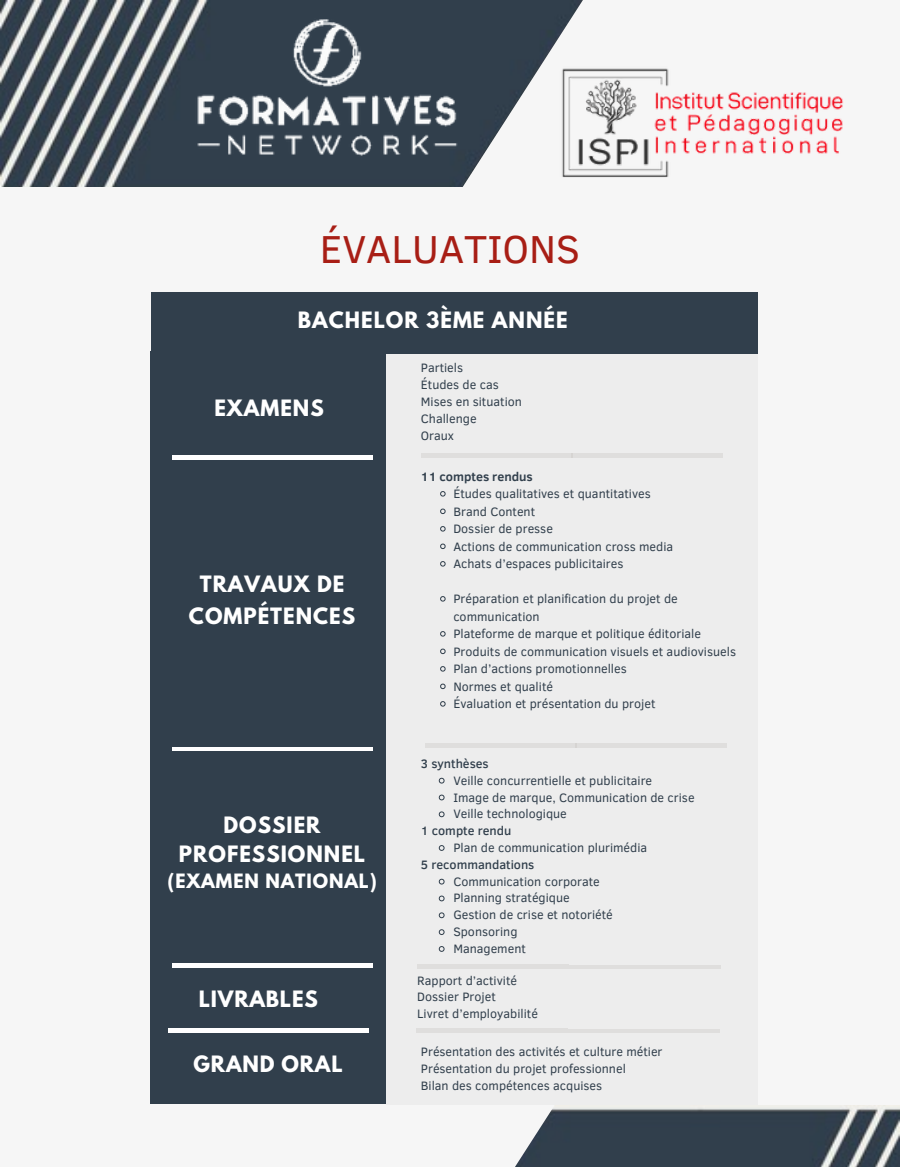
<style>
.page{position:relative;width:900px;height:1167px;background:#fff}
.page>*{position:absolute;margin:0;border:0;box-sizing:border-box;transform-origin:0 0}
.t1{font:40px "Clear Sans";color:#a81e15}
.t2{font:700 20px/32px "League Spartan";letter-spacing:.05em;color:#fff;text-align:center}
.t3{font:700 17.5px "League Spartan";letter-spacing:.05em;color:#fff}
.t4{font:12.5px/17.5px "Clear Sans";color:#313f4c}
.t5{font:500 12.5px "Clear Sans";color:#313f4c}
.t6{font:700 12.5px "Clear Sans";color:#313f4c}
</style>
<div class="page">
<img style="left:0;top:0;width:900px;height:1166px">
<div style="left:0;top:1060px;width:512px;height:106px;background:#f6f6f6"></div>
<svg style="left:483px;top:0;width:417px;height:187px;fill:#f6f6f6"></svg>
<div style="left:0;top:187px;width:900px;height:918px;background:#f6f6f6"></div>
<div style="left:151px;top:351px;width:365px;height:752px;background:#313f4c"></div>
<hr style="left:172px;top:455px;width:201px;height:4px;background:#fff">
<hr style="left:172px;top:747px;width:201px;height:3px;background:#fff">
<div style="left:151px;top:292px;width:255px;height:62px;background:#313f4c"></div>
<div style="left:351px;top:292px;width:249px;height:60px;background:#313f4c"></div>
<hr style="left:168px;top:1028px;width:201px;height:4px;background:#fff">
<div style="left:497px;top:292px;width:261px;height:64px;background:#313f4c"></div>
<div style="left:386px;top:354px;width:372px;height:750px;background:#ededed"></div>
<hr style="left:421px;top:453px;width:152px;height:4px;background:#dfdedd">
<hr style="left:571px;top:453px;width:152px;height:4px;background:#dfdedd">
<hr style="left:425px;top:744px;width:152px;height:3px;background:#c2bfba">
<hr style="left:576px;top:743px;width:151px;height:4px;background:#dfdedd">
<svg style="left:568px;top:1029px;width:152px;height:3px"></svg>
<hr style="left:416px;top:1028px;width:152px;height:4px;background:#dfdedd">
<svg style="left:440px;top:491px;width:6px;height:5px"></svg>
<svg style="left:440px;top:508px;width:6px;height:6px"></svg>
<svg style="left:440px;top:526px;width:6px;height:5px"></svg>
<svg style="left:440px;top:543px;width:6px;height:6px"></svg>
<svg style="left:440px;top:561px;width:6px;height:5px"></svg>
<svg style="left:440px;top:596px;width:6px;height:5px"></svg>
<svg style="left:440px;top:631px;width:6px;height:5px"></svg>
<svg style="left:440px;top:648px;width:6px;height:6px"></svg>
<svg style="left:440px;top:666px;width:6px;height:5px"></svg>
<svg style="left:440px;top:683px;width:6px;height:6px"></svg>
<svg style="left:440px;top:701px;width:6px;height:5px"></svg>
<svg style="left:438px;top:777px;width:7px;height:6px"></svg>
<svg style="left:438px;top:794px;width:7px;height:6px"></svg>
<svg style="left:438px;top:811px;width:7px;height:6px"></svg>
<svg style="left:438px;top:845px;width:7px;height:6px"></svg>
<svg style="left:438px;top:878px;width:7px;height:6px"></svg>
<svg style="left:438px;top:895px;width:7px;height:6px"></svg>
<svg style="left:438px;top:912px;width:7px;height:6px"></svg>
<svg style="left:438px;top:929px;width:7px;height:6px"></svg>
<svg style="left:438px;top:946px;width:7px;height:6px"></svg>
<hr style="left:569px;top:965px;width:152px;height:3px;background:#c2bfba">
<hr style="left:417px;top:964px;width:152px;height:4px;background:#dfdedd">
<hr style="left:172px;top:963px;width:201px;height:4px;background:#fff">
<img style="left:559px;top:65px;width:287px;height:116px">
<img style="left:172px;top:0;width:311px;height:187px">
<p class="t1" style="left:320px;top:220px;width:262px">ÉVALUATIONS</p>
<p class="t2" style="left:298px;top:306px;width:271px">BACHELOR 3ÈME ANNÉE</p>
<p class="t2" style="left:214px;top:394px;width:111px">EXAMENS</p>
<p class="t2" style="left:189px;top:570px;width:168px">TRAVAUX DE<br>COMPÉTENCES</p>
<p class="t2" style="left:179px;top:812px;width:188px;line-height:29px">DOSSIER<br>PROFESSIONNEL</p>
<p class="t3" style="left:168px;top:872px;width:211px">(EXAMEN NATIONAL)</p>
<p class="t2" style="left:199px;top:985px;width:120px">LIVRABLES</p>
<p class="t2" style="left:194px;top:1050px;width:151px">GRAND ORAL</p>
<p class="t4" style="left:421px;top:358px;width:44px">Partiels</p>
<p class="t4" style="left:421px;top:375px;width:79px">Études de cas</p>
<p class="t4" style="left:421px;top:392px;width:103px">Mises en situation</p>
<p class="t4" style="left:421px;top:409px;width:57px">Challenge</p>
<p class="t4" style="left:421px;top:426px;width:35px">Oraux</p>
<p class="t6" style="left:421px;top:467px;width:114px">11 comptes rendus</p>
<p class="t4" style="left:453px;top:484px;width:199px">Études qualitatives et quantitatives</p>
<p class="t4" style="left:453px;top:502px;width:83px">Brand Content</p>
<p class="t4" style="left:453px;top:519px;width:101px">Dossier de presse</p>
<p class="t4" style="left:453px;top:537px;width:221px">Actions de communication cross media</p>
<p class="t4" style="left:453px;top:554px;width:172px">Achats d’espaces publicitaires</p>
<p class="t4" style="left:453px;top:589px;width:226px">Préparation et planification du projet de communication</p>
<p class="t4" style="left:453px;top:624px;width:249px">Plateforme de marque et politique éditoriale</p>
<p class="t4" style="left:453px;top:642px;width:284px">Produits de communication visuels et audiovisuels</p>
<p class="t4" style="left:453px;top:659px;width:175px">Plan d’actions promotionnelles</p>
<p class="t4" style="left:453px;top:677px;width:101px">Normes et qualité</p>
<p class="t4" style="left:453px;top:694px;width:204px">Évaluation et présentation du projet</p>
<p class="t5" style="left:421px;top:754px;width:69px">3 synthèses</p>
<p class="t4" style="left:453px;top:770px;width:200px">Veille concurrentielle et publicitaire</p>
<p class="t4" style="left:453px;top:787px;width:243px">Image de marque, Communication de crise</p>
<p class="t4" style="left:453px;top:804px;width:115px">Veille technologique</p>
<p class="t4" style="left:453px;top:838px;width:195px">Plan de communication plurimédia</p>
<p class="t4" style="left:453px;top:871px;width:148px">Communication corporate</p>
<p class="t4" style="left:453px;top:888px;width:118px">Planning stratégique</p>
<p class="t4" style="left:453px;top:905px;width:161px">Gestion de crise et notoriété</p>
<p class="t4" style="left:453px;top:922px;width:66px">Sponsoring</p>
<p class="t4" style="left:453px;top:939px;width:74px">Management</p>
<p class="t5" style="left:421px;top:821px;width:92px">1 compte rendu</p>
<p class="t5" style="left:421px;top:855px;width:115px">5 recommandations</p>
<p class="t4" style="left:417px;top:970px;width:101px">Rapport d’activité</p>
<p class="t4" style="left:417px;top:987px;width:80px">Dossier Projet</p>
<p class="t4" style="left:417px;top:1004px;width:122px">Livret d’employabilité</p>
<p class="t4" style="left:421px;top:1042px;width:243px">Présentation des activités et culture métier</p>
<p class="t4" style="left:421px;top:1058px;width:207px">Présentation du projet professionnel</p>
<p class="t4" style="left:421px;top:1075px;width:183px">Bilan des compétences acquises</p>
</div>
